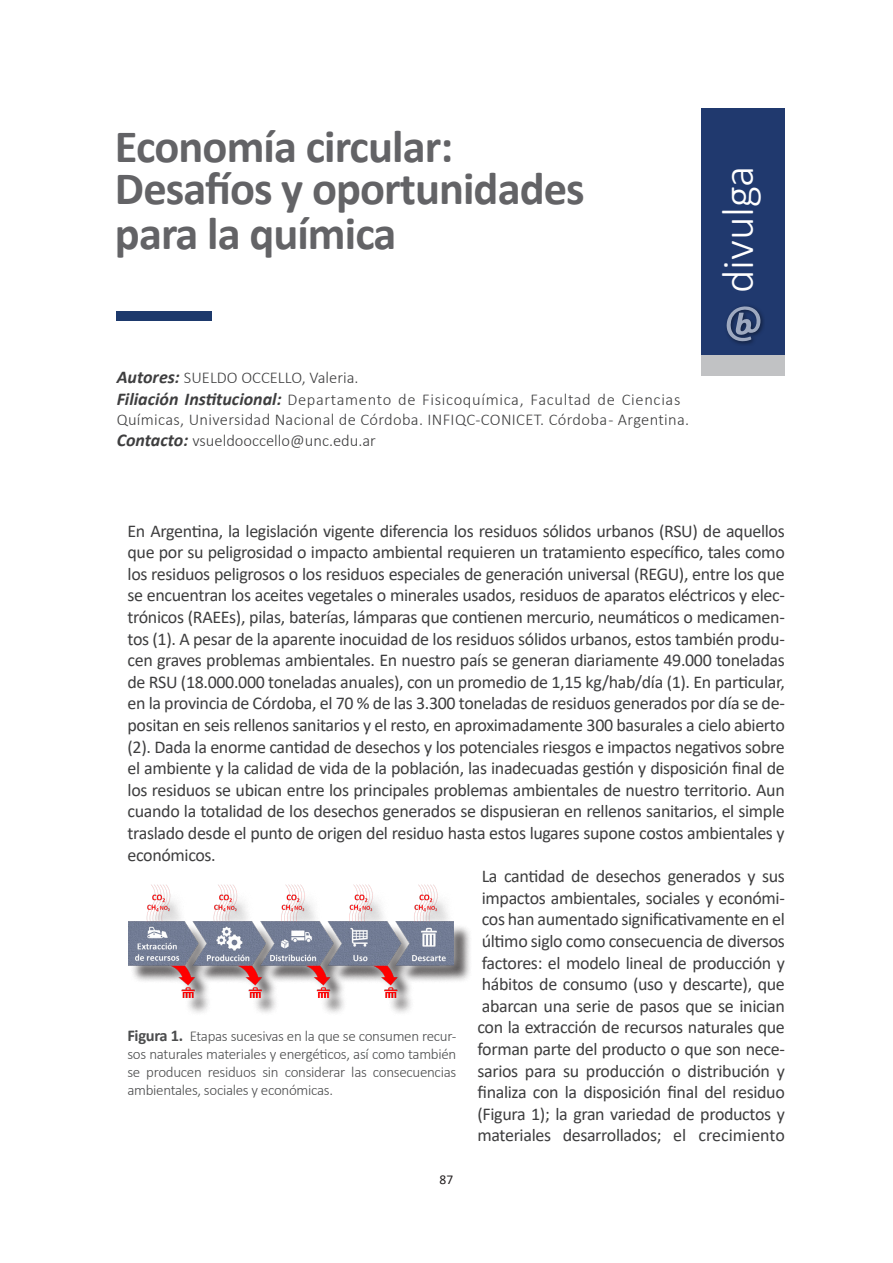
<style>
.page{position:relative;width:893px;height:1263px;background:#fff}
.page>*{position:absolute;margin:0;border:0;box-sizing:border-box;transform-origin:0 0}
.t1{font:700 46.5px/45px "Calibri";letter-spacing:-.02em;color:#636366}
.t2{font:300 45px "Calibri";color:#fff}
.t3{font:18px/21.6px "Calibri";letter-spacing:-.02em;color:#3e3e3f;text-align:justify}
.t4{font:300 16.5px/19.8px "Calibri";letter-spacing:.02em;color:#3e3e3f}
.t5{font:300 16.5px "Calibri";color:#3e3e3f}
.t6{font:300 15px/18px "Calibri";letter-spacing:-.02em;color:#4b4c4d;text-align:justify}
.t7{font:13.5px "Calibri";color:#231f20}
.s1{font-weight:700;font-style:italic;font-size:18px}
.s2{font-weight:700;font-size:16.5px}
</style>
<div class="page">
<div style="left:702px;top:108px;width:83px;height:247px;background:#20396e"></div>
<div style="left:702px;top:355px;width:83px;height:20px;background:#c1c2c4"></div>
<svg style="left:727px;top:306px;width:37px;height:38px"></svg>
<div style="left:117px;top:312px;width:95px;height:9px;background:#1d396c"></div>
<div style="left:130px;top:888px;width:342px;height:128px;background:#231f20;opacity:.75"></div>
<div style="left:118px;top:878px;width:345px;height:129px;background:#fff;opacity:.75"></div>
<img style="left:128px;top:884px;width:326px;height:113px">
<p class="t1" style="left:115px;top:124px;width:340px">Economía circular:</p>
<p class="t1" style="left:115px;top:166px;width:471px">Desafíos y oportunidades para la química</p>
<p class="t5" style="left:117px;top:368px;width:243px"><span class="s1">Autores:</span> SUELDO OCCELLO, Valeria.</p>
<p class="t4" style="left:117px;top:389px;width:574px"><span class="s1">Filiación Institucional:</span> Departamento de Fisicoquímica, Facultad de Ciencias<br>Químicas, Universidad Nacional de Córdoba. INFIQC-CONICET. Córdoba - Argentina.</p>
<p class="t5" style="left:117px;top:431px;width:261px"><span class="s1">Contacto:</span> vsueldooccello@unc.edu.ar</p>
<p class="t2" style="left:710px;top:293px;width:129px;rotate:-90deg">divulga</p>
<p class="t3" style="left:128px;top:519px;width:659px">En Argentina, la legislación vigente diferencia los residuos sólidos urbanos (RSU) de aquellos que por su peligrosidad o impacto ambiental requieren un tratamiento específico, tales como los residuos peligrosos o los residuos especiales de generación universal (REGU), entre los que se encuentran los aceites vegetales o minerales usados, residuos de aparatos eléctricos y elec&shy;trónicos (RAEEs), pilas, baterías, lámparas que contienen mercurio, neumáticos o medicamen&shy;tos (1). A pesar de la aparente inocuidad de los residuos sólidos urbanos, estos también produ&shy;cen graves problemas ambientales. En nuestro país se generan diariamente 49.000 toneladas de RSU (18.000.000 toneladas anuales), con un promedio de 1,15 kg/hab/día (1). En particular, en la provincia de Córdoba, el 70 % de las 3.300 toneladas de residuos generados por día se de&shy;positan en seis rellenos sanitarios y el resto, en aproximadamente 300 basurales a cielo abierto (2). Dada la enorme cantidad de desechos y los potenciales riesgos e impactos negativos sobre el ambiente y la calidad de vida de la población, las inadecuadas gestión y disposición final de los residuos se ubican entre los principales problemas ambientales de nuestro territorio. Aun cuando la totalidad de los desechos generados se dispusieran en rellenos sanitarios, el simple traslado desde el punto de origen del residuo hasta estos lugares supone costos ambientales y económicos.</p>
<p class="t3" style="left:477px;top:865px;width:309px">La cantidad de desechos generados y sus impactos ambientales, sociales y económi&shy;cos han aumentado significativamente en el último siglo como consecuencia de diversos factores: el modelo lineal de producción y hábitos de consumo (uso y descarte), que abarcan una serie de pasos que se inician con la extracción de recursos naturales que forman parte del producto o que son nece&shy;sarios para su producción o distribución y finaliza con la disposición final del residuo (Figura 1); la gran variedad de productos y materiales desarrollados; el crecimiento</p>
<p class="t6" style="left:127px;top:1027px;width:330px"><span class="s2">Figura 1.</span> Etapas sucesivas en la que se consumen recur&shy;sos naturales materiales y energéticos, así como también se producen residuos sin considerar las consecuencias ambientales, sociales y económicas.</p>
<p class="t7" style="left:440px;top:1170px;width:15px">87</p>
</div>
